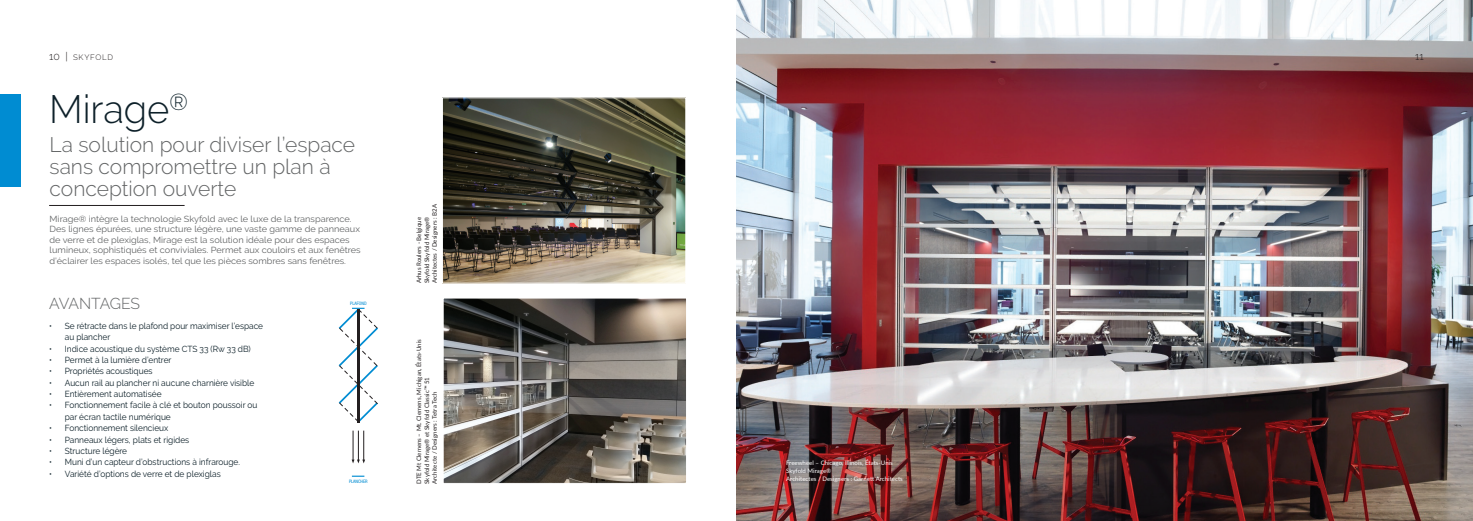
<style>
.page{position:relative;width:1473px;height:521px;background:#fff}
.page>*{position:absolute;margin:0;border:0;box-sizing:border-box;transform-origin:0 0}
.t1{font:300 39.38px "Raleway";color:#0d2029}
.t2{font:300 21px/21.9px "Raleway";color:#626465}
.t3{font:300 15.75px "Raleway";letter-spacing:-.02em;color:#626465}
.t4{font:300 10.5px "Raleway";color:#231f20}
.t5{font:8.75px/11.4px "Raleway";color:#0d2029;scale:.95 1}
.t6{font:8.75px/10.5px "Raleway";color:#626465;scale:1.05 1}
.t7{font:300 7.88px "Raleway";letter-spacing:.09em;color:#231f20}
.t8{font:6.12px/7.9px "Lato";color:#231f20}
.t9{font:6.12px/7.9px "Lato";color:#fff}
.t10{font:condensed 4.64px "Helvetica Neue LT Std";color:#008cd2}
.s1{font-size:10.5px}
</style>
<div class="page">
<img style="left:736px;top:0;width:737px;height:521px">
<img style="left:444px;top:99px;width:240px;height:182px">
<div style="left:442px;top:97px;width:244px;height:186px;border:1px solid #fff"></div>
<img style="left:445px;top:300px;width:240px;height:182px">
<div style="left:443px;top:298px;width:244px;height:186px;border:1px solid #fff"></div>
<hr style="left:49px;top:205px;width:136px;height:1px;background:#231f20">
<div style="left:0;top:94px;width:21px;height:93px;background:#008cd2"></div>
<svg style="left:352px;top:475px;width:12px;height:2px"></svg>
<svg style="left:339px;top:307px;width:39px;height:116px"></svg>
<hr style="left:353px;top:430px;width:1px;height:30px;background:#231f20">
<hr style="left:358px;top:430px;width:1px;height:30px;background:#231f20">
<hr style="left:364px;top:430px;width:1px;height:30px;background:#231f20">
<svg style="left:352px;top:459px;width:13px;height:4px"></svg>
<p class="t7" style="left:49px;top:53px;width:65px"><span class="s1">10 |</span> SKYFOLD</p>
<p class="t4" style="left:1415px;top:51px;width:10px">11</p>
<h1 class="t1" style="left:49px;top:86px;width:140px">Mirage<sup>®</sup></h1>
<h2 class="t2" style="left:50px;top:133px;width:307px">La solution pour diviser l’espace sans compromettre un plan à conception ouverte</h2>
<p class="t6" style="left:50px;top:213px;width:298px">Mirage® intègre la technologie Skyfold avec le luxe de la transparence.<br>Des lignes épurées, une structure légère, une vaste gamme de panneaux de verre et de plexiglas, Mirage est la solution idéale pour des espaces lumineux, sophistiqués et conviviales. Permet aux couloirs et aux fenêtres d’éclairer les espaces isolés, tel que les pièces sombres sans fenêtres.</p>
<h3 class="t3" style="left:49px;top:294px;width:93px">AVANTAGES</h3>
<p class="t5" style="left:65px;top:320px;width:210px;text-indent:-16px">• Se rétracte dans le plafond pour maximiser l’espace au plancher</p>
<p class="t5" style="left:49px;top:343px;width:214px">• Indice acoustique du système CTS 33 (Rw 33 dB)</p>
<p class="t5" style="left:49px;top:354px;width:130px">• Permet à la lumière d’entrer</p>
<p class="t5" style="left:49px;top:365px;width:111px">• Propriétés acoustiques</p>
<p class="t5" style="left:49px;top:377px;width:218px">• Aucun rail au plancher ni aucune charnière visible</p>
<p class="t5" style="left:49px;top:388px;width:120px">• Entièrement automatisée</p>
<p class="t5" style="left:65px;top:399px;width:204px;text-indent:-16px">• Fonctionnement facile à clé et bouton poussoir ou par écran tactile numérique</p>
<p class="t5" style="left:49px;top:422px;width:127px">• Fonctionnement silencieux</p>
<p class="t5" style="left:49px;top:434px;width:149px">• Panneaux légers, plats et rigides</p>
<p class="t5" style="left:49px;top:445px;width:84px">• Structure légère</p>
<p class="t5" style="left:49px;top:456px;width:203px">• Muni d’un capteur d’obstructions à infrarouge.</p>
<p class="t5" style="left:49px;top:468px;width:182px">• Variété d’options de verre et de plexiglas</p>
<p class="t10" style="left:350px;top:301px;width:18px">PLAFOND</p>
<p class="t10" style="left:349px;top:478px;width:20px">PLANCHER</p>
<p class="t8" style="left:415px;top:283px;width:81px;rotate:-90deg">Arhus Roulers - Belgique<br>Skyfold Skyfold Mirage®<br>Architectes / Designers : B2A</p>
<p class="t8" style="left:415px;top:484px;width:146px;rotate:-90deg">DTE Mt Clemens – Mt. Clemens, Michigan, États-Unis<br>Skyfold Mirage® et Skyfold Classic™ 51<br>Architecte / Designers : Tetra Tech</p>
<p class="t9" style="left:786px;top:459px;width:118px">Freewheel – Chicago, Illinois, États-Unis<br>Skyfold Mirage®<br>Architectes / Designers : Garnett Architects</p>
</div>
